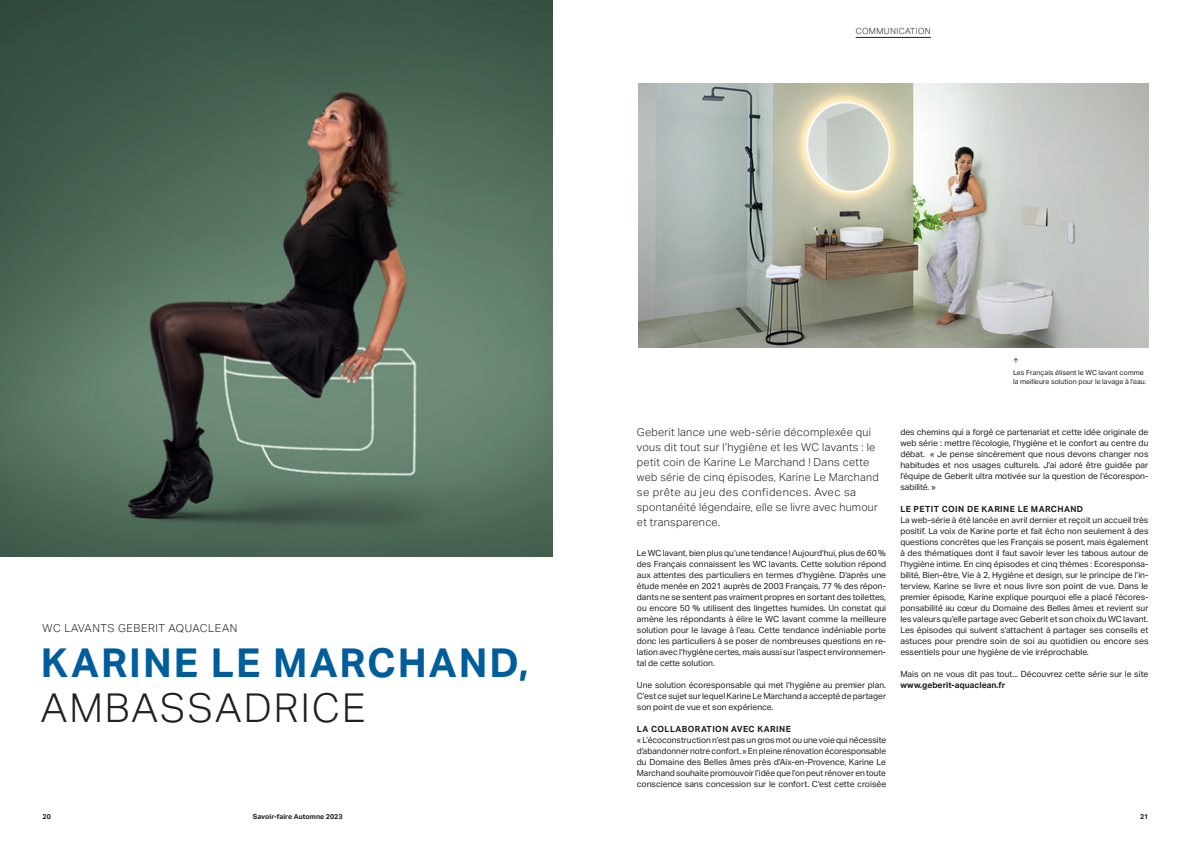
<style>
.page{position:relative;width:1191px;height:842px;background:#fff}
.page>*{position:absolute;margin:0;border:0;box-sizing:border-box;transform-origin:0 0}
.t1{font:700 40px "Aktiv Grotesk Geberit";letter-spacing:.05em;color:#005d9c}
.t2{font:300 40px "Aktiv Grotesk Geberit";letter-spacing:.05em;color:#231f20}
.t3{font:300 11px/15px "Aktiv Grotesk Geberit";letter-spacing:.025em;color:#231f20}
.t4{font:300 11px "Aktiv Grotesk Geberit";letter-spacing:.05em;color:#231f20}
.t5{font:8.5px/11px "Aktiv Grotesk Geberit";color:#231f20;text-align:justify}
.t6{font:700 8.5px "Aktiv Grotesk Geberit";letter-spacing:.05em;color:#231f20}
.t7{font:700 8.5px "Aktiv Grotesk Geberit";color:#231f20}
.t8{font:300 8.5px "Aktiv Grotesk Geberit";letter-spacing:.05em;color:#231f20}
.t9{font:7px/11.8px "Aktiv Grotesk Geberit";letter-spacing:.005em;color:#231f20}
.t10{font:700 7px "Aktiv Grotesk Geberit";letter-spacing:.005em;color:#231f20}
</style>
<div class="page">
<hr style="left:855px;top:37px;width:75px;height:1px;background:#231f20">
<img style="left:0;top:0;width:553px;height:556px">
<img style="left:638px;top:83px;width:510px;height:264px">
<p class="t8" style="left:855px;top:27px;width:77px">COMMUNICATION</p>
<p class="t4" style="left:43px;top:621px;width:196px">WC LAVANTS GEBERIT AQUACLEAN</p>
<h1 class="t1" style="left:41px;top:637px;width:489px">KARINE LE MARCHAND,</h1>
<h1 class="t2" style="left:41px;top:684px;width:326px">AMBASSADRICE</h1>
<p class="t9" style="left:1013px;top:355px;width:132px">↑<br>Les Français élisent le WC lavant comme</p>
<p class="t9" style="left:1013px;top:376px;width:135px">la meilleure solution pour le lavage à l’eau.</p>
<p class="t3" style="left:637px;top:425px;width:243px">Geberit lance une web-série décomplexée qui vous dit tout sur l’hygiène et les WC lavants : le petit coin de Karine Le Marchand ! Dans cette web série de cinq épisodes, Karine Le Marchand se prête au jeu des confidences. Avec sa spontanéité légendaire, elle se livre avec humour et transparence.</p>
<p class="t5" style="left:637px;top:548px;width:251px">Le WC lavant, bien plus qu’une tendance ! Aujourd’hui, plus de 60 % des Français connaissent les WC lavants. Cette solution répond aux attentes des particuliers en termes d’hygiène. D’après une étude menée en 2021 auprès de 2003 Français, 77 % des répon&shy;dants ne se sentent pas vraiment propres en sortant des toilettes, ou encore 50 % utilisent des lingettes humides. Un constat qui amène les répondants à élire le WC lavant comme la meilleure solution pour le lavage à l’eau. Cette tendance indéniable porte donc les particuliers à se poser de nombreuses questions en re&shy;lation avec l’hygiène certes, mais aussi sur l’aspect environnemen&shy;tal de cette solution.</p>
<p class="t5" style="left:637px;top:680px;width:251px">Une solution écoresponsable qui met l’hygiène au premier plan.<br>C’est ce sujet sur lequel Karine Le Marchand a accepté de partager son point de vue et son expérience.</p>
<p class="t6" style="left:637px;top:724px;width:155px">LA COLLABORATION AVEC KARINE</p>
<p class="t5" style="left:637px;top:735px;width:251px">« L’écoconstruction n’est pas un gros mot ou une voie qui nécessite d’abandonner notre confort. » En pleine rénovation écoresponsable du Domaine des Belles âmes près d’Aix-en-Provence, Karine Le Marchand souhaite promouvoir l’idée que l’on peut rénover en toute conscience sans concession sur le confort. C’est cette croisée</p>
<p class="t5" style="left:900px;top:427px;width:250px">des chemins qui a forgé ce partenariat et cette idée originale de web série : mettre l’écologie, l’hygiène et le confort au centre du débat. « Je pense sincèrement que nous devons changer nos habitudes et nos usages culturels. J’ai adoré être guidée par l’équipe de Geberit ultra motivée sur la question de l’écorespon&shy;sabilité. »</p>
<p class="t6" style="left:900px;top:504px;width:184px">LE PETIT COIN DE KARINE LE MARCHAND</p>
<p class="t5" style="left:900px;top:515px;width:250px">La web-série à été lancée en avril dernier et reçoit un accueil très positif. La voix de Karine porte et fait écho non seulement à des questions concrètes que les Français se posent, mais également à des thématiques dont il faut savoir lever les tabous autour de l’hygiène intime. En cinq épisodes et cinq thèmes : Ecoresponsa&shy;bilité, Bien-être, Vie à 2, Hygiène et design, sur le principe de l’in&shy;terview, Karine se livre et nous livre son point de vue. Dans le premier épisode, Karine explique pourquoi elle a placé l’écores&shy;ponsabilité au cœur du Domaine des Belles âmes et revient sur les valeurs qu’elle partage avec Geberit et son choix du WC lavant.<br>Les épisodes qui suivent s’attachent à partager ses conseils et astuces pour prendre soin de soi au quotidien ou encore ses essentiels pour une hygiène de vie irréprochable.</p>
<p class="t5" style="left:900px;top:669px;width:249px">Mais on ne vous dit pas tout... Découvrez cette série sur le site</p>
<p class="t7" style="left:900px;top:680px;width:107px">www.geberit-aquaclean.fr</p>
<p class="t10" style="left:43px;top:812px;width:10px">20</p>
<p class="t10" style="left:253px;top:812px;width:91px">Savoir-faire Automne 2023</p>
<p class="t10" style="left:1140px;top:812px;width:10px">21</p>
</div>
